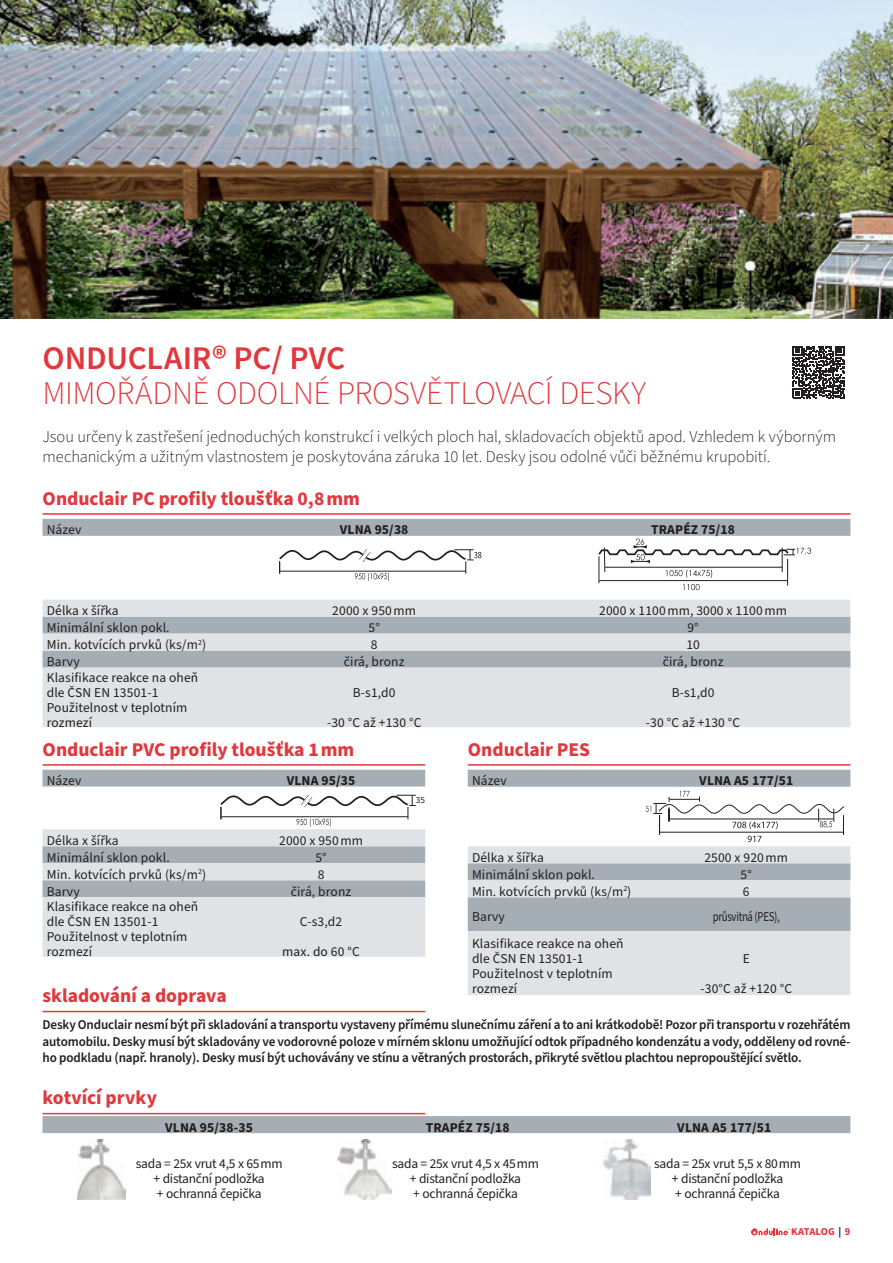
<style>
.page{position:relative;width:893px;height:1263px;background:#fff}
.page>*{position:absolute;margin:0;border:0;box-sizing:border-box;transform-origin:0 0}
.t1{font:300 33px "Source Sans Pro";letter-spacing:-.01em;color:#e1373d}
.t2{font:600 33px "Source Sans Pro";letter-spacing:-.005em;color:#e1373d}
.t3{font:700 19.5px "Source Sans Pro";color:#e1373d}
.t4{font:300 16.5px/19.5px "Source Sans Pro";letter-spacing:-.005em;color:#231f20}
.t5{font:13.5px/15px "Source Sans Pro";letter-spacing:.01em;color:#231f20}
.t6{font:600 13.5px/16.5px "Source Sans Pro";letter-spacing:-.01em;color:#231f20;text-align:justify}
.t7{font:13.5px/15px "Source Sans Pro";letter-spacing:-.02em;color:#231f20;text-align:center}
.t8{font:700 13.5px "Source Sans Pro";letter-spacing:.01em;color:#231f20}
.t9{font:13.5px "Source Sans Pro";letter-spacing:-.03em;color:#231f20;scale:.8 1}
.t10{font:700 10.5px "Source Sans Pro";letter-spacing:-.005em;color:#e1373d}
.t11{font:9.3px "Source Sans Pro";color:#231f20}
.s1{color:#231f20}
</style>
<div class="page">
<svg style="left:751px;top:1228px;width:39px;height:7px"></svg>
<svg style="left:792px;top:346px;width:53px;height:52px"></svg>
<img style="left:1px;top:0;width:892px;height:319px">
<hr style="left:43px;top:513px;width:807px;height:2px;background:#e1373d">
<svg style="left:43px;top:519px;width:807px;height:81px"></svg>
<svg style="left:43px;top:600px;width:807px;height:127px;background:#d0d5d9"></svg>
<svg style="left:597px;top:539px;width:214px;height:51px"></svg>
<svg style="left:277px;top:548px;width:204px;height:33px"></svg>
<hr style="left:43px;top:764px;width:382px;height:2px;background:#e1373d">
<div style="left:43px;top:770px;width:382px;height:17px;background:#a5aeb4"></div>
<svg style="left:43px;top:829px;width:382px;height:128px;background:#d0d5d9"></svg>
<svg style="left:220px;top:794px;width:196px;height:33px"></svg>
<hr style="left:468px;top:764px;width:382px;height:2px;background:#e1373d">
<svg style="left:468px;top:770px;width:382px;height:73px"></svg>
<svg style="left:468px;top:846px;width:382px;height:149px;background:#ccd1d5"></svg>
<svg style="left:646px;top:791px;width:199px;height:51px"></svg>
<hr style="left:43px;top:1011px;width:382px;height:1px;background:#e1373d">
<img style="left:603px;top:1140px;width:47px;height:59px">
<img style="left:338px;top:1140px;width:53px;height:59px">
<img style="left:77px;top:1140px;width:48px;height:60px">
<div style="left:43px;top:1116px;width:807px;height:17px;background:#a5aeb4"></div>
<hr style="left:43px;top:1113px;width:382px;height:1px;background:#e1373d">
<img style="left:0;top:0;width:1px;height:315px">
<svg style="left:0;top:315px;width:13px;height:4px"></svg>
<h1 class="t2" style="left:43px;top:336px;width:304px">ONDUCLAIR® PC/ PVC</h1>
<h1 class="t1" style="left:43px;top:371px;width:605px">MIMOŘÁDNĚ ODOLNÉ PROSVĚTLOVACÍ DESKY</h1>
<p class="t4" style="left:43px;top:427px;width:795px">Jsou určeny k zastřešení jednoduchých konstrukcí i velkých ploch hal, skladovacích objektů apod. Vzhledem k výborným mechanickým a užitným vlastnostem je poskytována záruka 10 let. Desky jsou odolné vůči běžnému krupobití.</p>
<h2 class="t3" style="left:43px;top:485px;width:319px">Onduclair PC profily tloušťka 0,8 mm</h2>
<p class="t5" style="left:47px;top:523px;width:36px">Název</p>
<p class="t8" style="left:340px;top:520px;width:70px">VLNA 95/38</p>
<p class="t8" style="left:651px;top:520px;width:85px">TRAPÉZ 75/18</p>
<p class="t5" style="left:47px;top:603px;width:73px">Délka x šířka</p>
<p class="t5" style="left:332px;top:603px;width:85px">2000 x 950 mm</p>
<p class="t5" style="left:599px;top:603px;width:189px">2000 x 1100 mm, 3000 x 1100 mm</p>
<p class="t5" style="left:47px;top:620px;width:124px">Minimální sklon pokl.</p>
<p class="t5" style="left:368px;top:620px;width:13px">5°</p>
<p class="t5" style="left:687px;top:620px;width:13px">9°</p>
<p class="t5" style="left:47px;top:637px;width:161px">Min. kotvících prvků (ks/m<sup>2</sup>)</p>
<p class="t5" style="left:371px;top:637px;width:8px">8</p>
<p class="t5" style="left:686px;top:637px;width:15px">10</p>
<p class="t5" style="left:47px;top:654px;width:34px">Barvy</p>
<p class="t5" style="left:344px;top:654px;width:62px">čirá, bronz</p>
<p class="t5" style="left:663px;top:654px;width:62px">čirá, bronz</p>
<p class="t5" style="left:47px;top:670px;width:153px">Klasifikace reakce na oheň dle ČSN EN 13501-1<br>Použitelnost v teplotním rozmezí</p>
<p class="t5" style="left:353px;top:685px;width:44px">B-s1,d0</p>
<p class="t5" style="left:327px;top:715px;width:96px">-30 °C až +130 °C</p>
<p class="t5" style="left:672px;top:685px;width:44px">B-s1,d0</p>
<p class="t5" style="left:646px;top:715px;width:96px">-30 °C až +130 °C</p>
<h2 class="t3" style="left:43px;top:736px;width:313px">Onduclair PVC profily tloušťka 1 mm</h2>
<p class="t5" style="left:47px;top:773px;width:36px">Název</p>
<p class="t8" style="left:287px;top:771px;width:70px">VLNA 95/35</p>
<p class="t11" style="left:416px;top:794px;width:11px">35</p>
<h2 class="t3" style="left:468px;top:736px;width:124px">Onduclair PES</h2>
<p class="t5" style="left:472px;top:773px;width:36px">Název</p>
<p class="t8" style="left:699px;top:771px;width:95px">VLNA A5 177/51</p>
<p class="t5" style="left:47px;top:833px;width:73px">Délka x šířka</p>
<p class="t5" style="left:279px;top:833px;width:85px">2000 x 950 mm</p>
<p class="t5" style="left:47px;top:850px;width:124px">Minimální sklon pokl.</p>
<p class="t5" style="left:315px;top:850px;width:13px">5°</p>
<p class="t5" style="left:47px;top:867px;width:161px">Min. kotvících prvků (ks/m<sup>2</sup>)</p>
<p class="t5" style="left:318px;top:867px;width:8px">8</p>
<p class="t5" style="left:47px;top:884px;width:34px">Barvy</p>
<p class="t5" style="left:291px;top:884px;width:62px">čirá, bronz</p>
<p class="t5" style="left:47px;top:900px;width:153px">Klasifikace reakce na oheň dle ČSN EN 13501-1<br>Použitelnost v teplotním rozmezí</p>
<p class="t5" style="left:472px;top:850px;width:73px">Délka x šířka</p>
<p class="t5" style="left:704px;top:850px;width:85px">2500 x 920 mm</p>
<p class="t5" style="left:472px;top:867px;width:124px">Minimální sklon pokl.</p>
<p class="t5" style="left:741px;top:867px;width:13px">5°</p>
<p class="t5" style="left:472px;top:884px;width:161px">Min. kotvících prvků (ks/m<sup>2</sup>)</p>
<p class="t5" style="left:743px;top:884px;width:8px">6</p>
<p class="t5" style="left:472px;top:910px;width:34px">Barvy</p>
<p class="t9" style="left:713px;top:908px;width:85px">průsvitná (PES),</p>
<p class="t5" style="left:472px;top:936px;width:153px">Klasifikace reakce na oheň dle ČSN EN 13501-1<br>Použitelnost v teplotním rozmezí</p>
<p class="t5" style="left:300px;top:915px;width:44px">C-s3,d2</p>
<p class="t5" style="left:282px;top:945px;width:79px">max. do 60 °C</p>
<p class="t5" style="left:743px;top:951px;width:9px">E</p>
<p class="t5" style="left:700px;top:981px;width:93px">-30°C až +120 °C</p>
<h2 class="t3" style="left:43px;top:982px;width:186px">skladování a doprava</h2>
<p class="t6" style="left:43px;top:1017px;width:809px">Desky Onduclair nesmí být při skladování a transportu vystaveny přímému slunečnímu záření a to ani krátkodobě! Pozor při transportu v rozehřátém automobilu. Desky musí být skladovány ve vodorovné poloze v mírném sklonu umožňující odtok případného kondenzátu a vody, odděleny od rovné&shy;ho podkladu (např. hranoly). Desky musí být uchovávány ve stínu a větraných prostorách, přikryté světlou plachtou nepropouštějící světlo.</p>
<h2 class="t3" style="left:43px;top:1084px;width:116px">kotvící prvky</h2>
<p class="t8" style="left:165px;top:1118px;width:89px">VLNA 95/38-35</p>
<p class="t8" style="left:426px;top:1118px;width:85px">TRAPÉZ 75/18</p>
<p class="t8" style="left:677px;top:1118px;width:95px">VLNA A5 177/51</p>
<p class="t7" style="left:136px;top:1156px;width:148px">sada = 25x vrut 4,5 x 65 mm + distanční podložka<br>+ ochranná čepička</p>
<p class="t7" style="left:392px;top:1157px;width:148px">sada = 25x vrut 4,5 x 45 mm + distanční podložka<br>+ ochranná čepička</p>
<p class="t7" style="left:654px;top:1157px;width:148px">sada = 25x vrut 5,5 x 80 mm + distanční podložka<br>+ ochranná čepička</p>
<p class="t10" style="left:791px;top:1225px;width:61px">KATALOG <span class="s1">|</span> 9</p>
</div>
